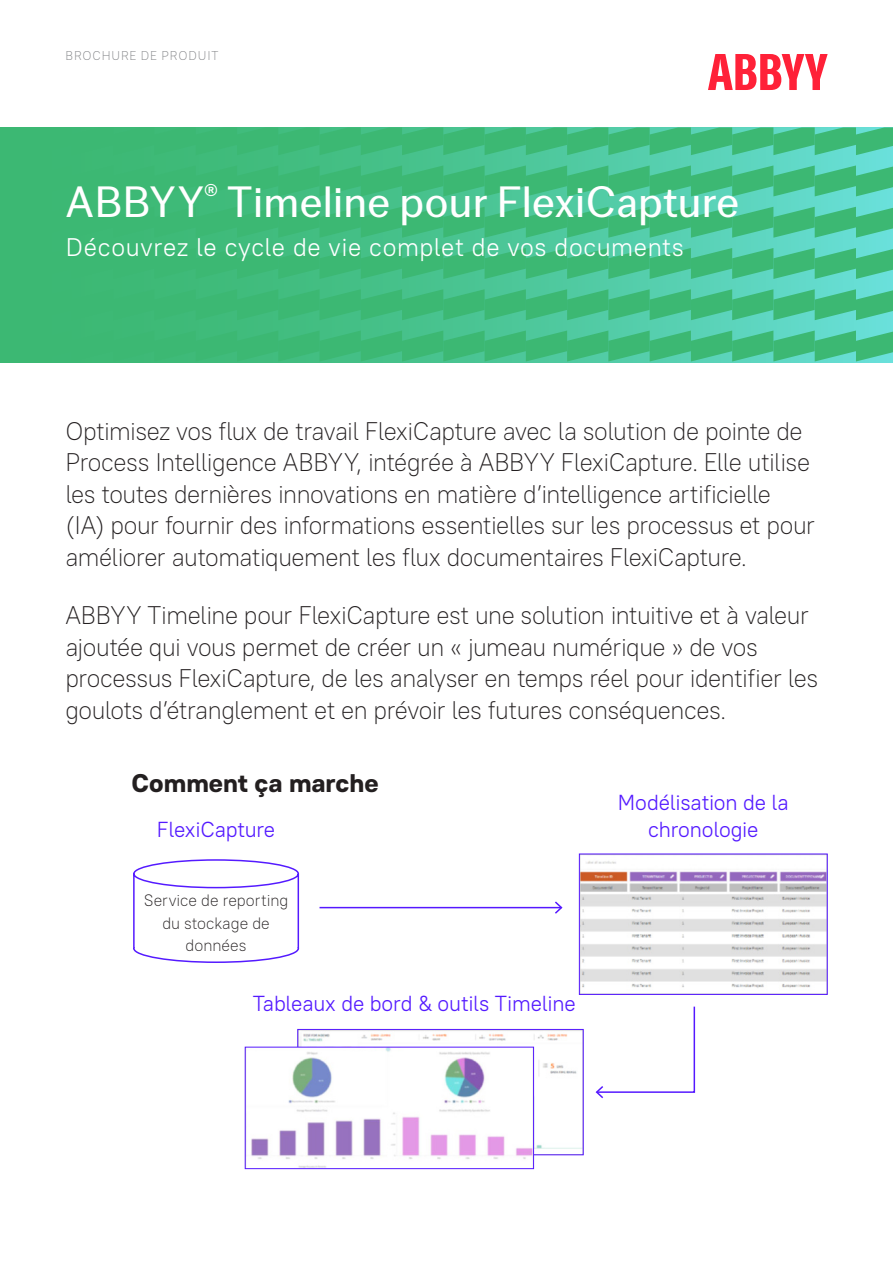
<style>
.page{position:relative;width:893px;height:1263px;background:#fff}
.page>*{position:absolute;margin:0;border:0;box-sizing:border-box;transform-origin:0 0}
.Product{font:45px "Co Fo Gothic";letter-spacing:.02em;color:#fff}
.WP_Intro_18_24{font:200 25.5px/31.5px "PT Root";letter-spacing:-.02em;color:#231f20}
.Product_Description{font:300 25.5px "PT Root";letter-spacing:.025em;color:#fff}
.H2_Blue{font:700 25.5px "PT Root";color:#231f20}
.Text_11_15{font:300 21.75px/27px "PT Root";letter-spacing:-.01em;color:#541aff;text-align:center}
.Text_Bullets{font:300 21.75px "PT Root";letter-spacing:-.01em;color:#541aff}
.Text_Bullets-2{font:200 16.5px/22.5px "PT Root";color:#231f20;text-align:center}
.Tagline{font:200 12.75px "PT Root";letter-spacing:.065em;color:#808285}
</style>
<div class="page">
<svg style="left:0;top:155px;width:893px;height:208px;background:#4cc697"></svg>
<svg style="left:0;top:127px;width:893px;height:28px;background:#40bb7d"></svg>
<svg style="left:0;top:165px;width:893px;height:31px;background:#41bc7f"></svg>
<svg style="left:0;top:207px;width:893px;height:31px;background:#41bc7f"></svg>
<svg style="left:0;top:248px;width:893px;height:31px;background:#41bc7f"></svg>
<svg style="left:0;top:289px;width:893px;height:31px;background:#41bc7f"></svg>
<svg style="left:0;top:331px;width:893px;height:30px;background:#41bc7e"></svg>
<svg style="left:708px;top:54px;width:120px;height:36px"></svg>
<svg style="left:133px;top:859px;width:167px;height:104px"></svg>
<hr style="left:320px;top:907px;width:241px;height:1px;background:#5519ff">
<svg style="left:553px;top:901px;width:10px;height:13px"></svg>
<img style="left:581px;top:861px;width:244px;height:127px">
<div style="left:579px;top:854px;width:249px;height:141px;border:1px solid #5519ff"></div>
<svg style="left:595px;top:1006px;width:101px;height:93px"></svg>
<img style="left:300px;top:1033px;width:281px;height:120px">
<div style="left:297px;top:1029px;width:287px;height:126px;border:1px solid #5519ff"></div>
<svg style="left:251px;top:1049px;width:281px;height:118px"></svg>
<div style="left:245px;top:1047px;width:289px;height:122px;border:1px solid #5519ff"></div>
<p class="Tagline" style="left:65px;top:47px;width:155px">BROCHURE DE PRODUIT</p>
<p class="Product" style="left:66px;top:175px;width:675px">ABBYY<sup>®</sup> Timeline pour FlexiCapture</p>
<p class="Product_Description" style="left:66px;top:231px;width:620px">Découvrez le cycle de vie complet de vos documents</p>
<p class="WP_Intro_18_24" style="left:65px;top:415px;width:751px">Optimisez vos flux de travail FlexiCapture avec la solution de pointe de Process Intelligence ABBYY, intégrée à ABBYY FlexiCapture. Elle utilise les toutes dernières innovations en matière d’intelligence artificielle (IA) pour fournir des informations essentielles sur les processus et pour améliorer automatiquement les flux documentaires FlexiCapture.</p>
<p class="WP_Intro_18_24" style="left:65px;top:599px;width:754px">ABBYY Timeline pour FlexiCapture est une solution intuitive et à valeur ajoutée qui vous permet de créer un « jumeau numérique » de vos processus FlexiCapture, de les analyser en temps réel pour identifier les goulots d’étranglement et en prévoir les futures conséquences.</p>
<p class="H2_Blue" style="left:132px;top:767px;width:248px">Comment ça marche</p>
<p class="Text_11_15" style="left:157px;top:816px;width:120px">FlexiCapture</p>
<p class="Text_Bullets-2" style="left:144px;top:889px;width:146px">Service de reporting du stockage de données</p>
<p class="Text_Bullets" style="left:253px;top:990px;width:325px">Tableaux de bord &amp; outils Timeline</p>
<p class="Text_11_15" style="left:618px;top:789px;width:172px">Modélisation de la chronologie</p>
</div>
